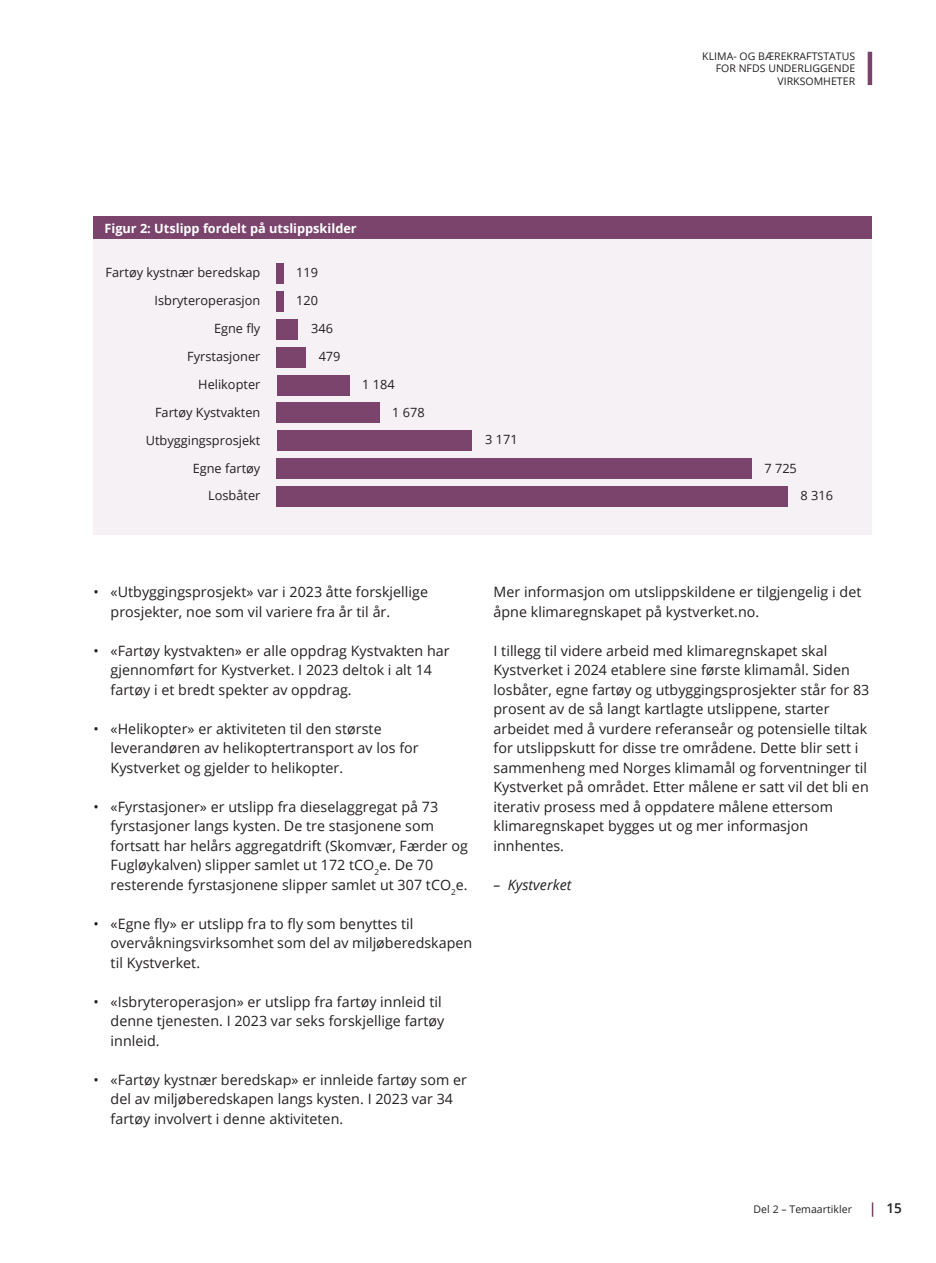
<style>
.page{position:relative;width:936px;height:1263px;background:#fff}
.page>*{position:absolute;margin:0;border:0;box-sizing:border-box;transform-origin:0 0}
.NFD_Punktliste{font:14.25px/19.5px "Open Sans";letter-spacing:.005em;color:#231f20}
.NFD_Normal{font:14.25px/19.5px "Open Sans";letter-spacing:.005em;color:#231f20}
.NFD_Normal-2{font:italic 14.25px "Open Sans";letter-spacing:.005em;color:#231f20}
.t1{font:600 13.5px "Open Sans";color:#231f20}
.t2{font:12.75px/27.9px "Open Sans";color:#231f20;text-align:right}
.t3{font:700 12.75px "Open Sans";color:#fff}
.t4{font:10.5px/12.6px "Open Sans";letter-spacing:.005em;color:#231f20;text-align:right}
</style>
<div class="page">
<div style="left:867px;top:52px;width:5px;height:33px;background:#78436b"></div>
<svg style="left:871px;top:1202px;width:2px;height:15px"></svg>
<div style="left:94px;top:217px;width:778px;height:318px;background:#f5f1f5"></div>
<div style="left:94px;top:217px;width:778px;height:22px;background:#7a446d"></div>
<div style="left:276px;top:264px;width:8px;height:20px;background:#7a446d"></div>
<div style="left:276px;top:292px;width:8px;height:20px;background:#7a446d"></div>
<div style="left:276px;top:319px;width:22px;height:20px;background:#7a446d"></div>
<div style="left:276px;top:347px;width:30px;height:20px;background:#7a446d"></div>
<div style="left:276px;top:375px;width:73px;height:20px;background:#7a446d"></div>
<div style="left:276px;top:403px;width:104px;height:20px;background:#7a446d"></div>
<div style="left:276px;top:431px;width:195px;height:20px;background:#7a446d"></div>
<div style="left:276px;top:458px;width:475px;height:20px;background:#7a446d"></div>
<div style="left:276px;top:486px;width:512px;height:20px;background:#7a446d"></div>
<p class="t4" style="left:702px;top:49px;width:154px">KLIMA- OG BÆREKRAFTSTATUS<br>FOR NFDS UNDERLIGGENDE<br>VIRKSOMHETER</p>
<p class="t3" style="left:104px;top:219px;width:254px">Figur 2: Utslipp fordelt på utslippskilder</p>
<p class="t2" style="left:296px;top:258px;width:23px">119</p>
<p class="t2" style="left:311px;top:287px;width:23px;text-align:left;text-indent:-15px">120<br>346</p>
<p class="t2" style="left:318px;top:342px;width:23px">479</p>
<p class="t2" style="left:106px;top:258px;width:156px">Fartøy kystnær beredskap<br>Isbryteroperasjon<br>Egne fly<br>Fyrstasjoner<br>Helikopter<br>Fartøy Kystvakten<br>Utbyggingsprosjekt<br>Egne fartøy<br>Losbåter</p>
<p class="t2" style="left:362px;top:370px;width:34px">1 184</p>
<p class="t2" style="left:392px;top:398px;width:34px">1 678</p>
<p class="t2" style="left:485px;top:425px;width:34px">3 171</p>
<p class="t2" style="left:764px;top:454px;width:34px">7 725</p>
<p class="t2" style="left:800px;top:481px;width:34px">8 316</p>
<p class="NFD_Punktliste" style="left:111px;top:582px;width:319px;text-indent:-17px">• «Utbyggingsprosjekt» var i 2023 åtte forskjellige prosjekter, noe som vil variere fra år til år.</p>
<p class="NFD_Punktliste" style="left:111px;top:641px;width:340px;text-indent:-17px">• «Fartøy kystvakten» er alle oppdrag Kystvakten har gjennomført for Kystverket. I 2023 deltok i alt 14 fartøy i et bredt spekter av oppdrag.</p>
<p class="NFD_Punktliste" style="left:111px;top:719px;width:309px;text-indent:-17px">• «Helikopter» er aktiviteten til den største leverandøren av helikoptertransport av los for<br>Kystverket og gjelder to helikopter.</p>
<p class="NFD_Punktliste" style="left:111px;top:797px;width:359px;text-indent:-17px">• «Fyrstasjoner» er utslipp fra dieselaggregat på 73 fyrstasjoner langs kysten. De tre stasjonene som fortsatt har helårs aggregatdrift (Skomvær, Færder og Fugløykalven) slipper samlet ut 172 tCO<sub>2</sub>e. De 70 resterende fyrstasjonene slipper samlet ut 307 tCO<sub>2</sub>e.</p>
<p class="NFD_Punktliste" style="left:111px;top:914px;width:363px;text-indent:-17px">• «Egne fly» er utslipp fra to fly som benyttes til overvåkningsvirksomhet som del av miljøberedskapen til Kystverket.</p>
<p class="NFD_Punktliste" style="left:111px;top:992px;width:335px;text-indent:-17px">• «Isbryteroperasjon» er utslipp fra fartøy innleid til denne tjenesten. I 2023 var seks forskjellige fartøy innleid.</p>
<p class="NFD_Punktliste" style="left:111px;top:1070px;width:358px;text-indent:-17px">• «Fartøy kystnær beredskap» er innleide fartøy som er del av miljøberedskapen langs kysten. I 2023 var 34 fartøy involvert i denne aktiviteten.</p>
<p class="NFD_Normal" style="left:493px;top:582px;width:369px">Mer informasjon om utslippskildene er tilgjengelig i det åpne klimaregnskapet på kystverket.no.</p>
<p class="NFD_Normal" style="left:493px;top:641px;width:377px">I tillegg til videre arbeid med klimaregnskapet skal Kystverket i 2024 etablere sine første klimamål. Siden losbåter, egne fartøy og utbyggingsprosjekter står for 83 prosent av de så langt kartlagte utslippene, starter arbeidet med å vurdere referanseår og potensielle tiltak for utslippskutt for disse tre områdene. Dette blir sett i sammenheng med Norges klimamål og forventninger til Kystverket på området. Etter målene er satt vil det bli en iterativ prosess med å oppdatere målene ettersom klimaregnskapet bygges ut og mer informasjon innhentes.</p>
<p class="NFD_Normal-2" style="left:493px;top:875px;width:79px">– Kystverket</p>
<p class="t4" style="left:753px;top:1202px;width:100px">Del 2 – Temaartikler</p>
<p class="t1" style="left:886px;top:1198px;width:17px">15</p>
</div>
